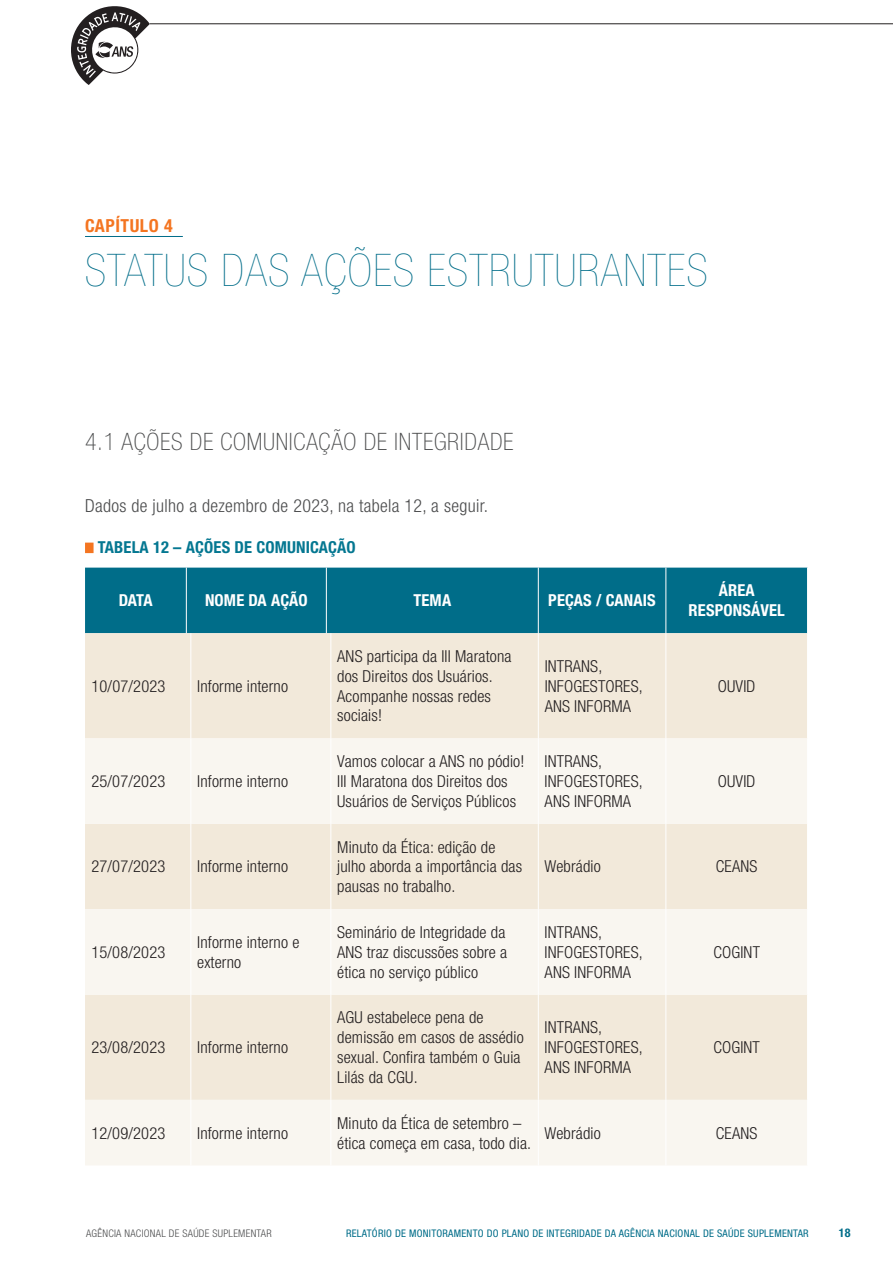
<style>
.page{position:relative;width:893px;height:1263px;background:#fff}
.page>*{position:absolute;margin:0;border:0;box-sizing:border-box;transform-origin:0 0}
.t1{font:200 condensed 45px "Helvetica Neue LT Std";letter-spacing:.03em;color:#006d89}
.t2{font:100 condensed 24px "Helvetica Neue LT Std";letter-spacing:.03em;color:#4b4c4d}
.t3{font:300 condensed 18px "Helvetica Neue LT Std";letter-spacing:.02em;color:#4b4c4d}
.t4{font:700 condensed 18px "Helvetica Neue LT Std";letter-spacing:.03em;color:#f47521}
.t5{font:300 condensed 16.5px/19.8px "Helvetica Neue LT Std";letter-spacing:.01em;color:#231f20}
.t6{font:700 condensed 16.5px/19.8px "Helvetica Neue LT Std";letter-spacing:.01em;color:#fff;text-align:center}
.t7{font:700 condensed 16.5px "Helvetica Neue LT Std";letter-spacing:.01em;color:#047791}
.t8{font:700 condensed 12px "Helvetica Neue LT Std";color:#006d89}
.t9{font:condensed 10.5px "Helvetica Neue LT Std";letter-spacing:.025em;color:#006d89}
.t10{font:300 condensed 10.5px "Helvetica Neue LT Std";letter-spacing:.025em;color:#4b4c4d}
</style>
<div class="page">
<svg style="left:71px;top:6px;width:79px;height:79px"></svg>
<hr style="left:150px;top:24px;width:743px;height:1px;background:#231f20">
<hr style="left:85px;top:236px;width:98px;height:1px;background:#006d89">
<div style="left:85px;top:543px;width:9px;height:10px;background:#f47521"></div>
<div style="left:85px;top:568px;width:722px;height:65px;background:#006d89"></div>
<div style="left:85px;top:633px;width:722px;height:105px;background:#f2e9da"></div>
<svg style="left:85px;top:738px;width:722px;height:427px;fill:#f9f6f0"></svg>
<hr style="left:186px;top:568px;width:1px;height:65px;background:#fff">
<hr style="left:326px;top:568px;width:1px;height:65px;background:#fff">
<hr style="left:538px;top:568px;width:1px;height:65px;background:#fff">
<hr style="left:665px;top:568px;width:1px;height:65px;background:#fff">
<hr style="left:190px;top:633px;width:1px;height:105px;background:#fff">
<hr style="left:330px;top:633px;width:1px;height:105px;background:#fff">
<hr style="left:538px;top:633px;width:1px;height:105px;background:#fff">
<hr style="left:665px;top:633px;width:1px;height:105px;background:#fff">
<hr style="left:190px;top:738px;width:1px;height:86px;background:#fff">
<hr style="left:330px;top:738px;width:1px;height:86px;background:#fff">
<hr style="left:538px;top:738px;width:1px;height:86px;background:#fff">
<hr style="left:665px;top:738px;width:1px;height:86px;background:#fff">
<hr style="left:190px;top:824px;width:1px;height:85px;background:#fff">
<hr style="left:330px;top:824px;width:1px;height:85px;background:#fff">
<hr style="left:538px;top:824px;width:1px;height:85px;background:#fff">
<hr style="left:665px;top:824px;width:1px;height:85px;background:#fff">
<hr style="left:190px;top:909px;width:1px;height:86px;background:#fff">
<hr style="left:330px;top:909px;width:1px;height:86px;background:#fff">
<hr style="left:538px;top:909px;width:1px;height:86px;background:#fff">
<hr style="left:665px;top:909px;width:1px;height:86px;background:#fff">
<hr style="left:190px;top:995px;width:1px;height:105px;background:#fff">
<hr style="left:330px;top:995px;width:1px;height:105px;background:#fff">
<hr style="left:538px;top:995px;width:1px;height:105px;background:#fff">
<hr style="left:665px;top:995px;width:1px;height:105px;background:#fff">
<hr style="left:190px;top:1100px;width:1px;height:65px;background:#fff">
<hr style="left:330px;top:1100px;width:1px;height:65px;background:#fff">
<hr style="left:538px;top:1100px;width:1px;height:65px;background:#fff">
<hr style="left:665px;top:1100px;width:1px;height:65px;background:#fff">
<p class="t4" style="left:85px;top:215px;width:89px">CAPÍTULO 4</p>
<h1 class="t1" style="left:85px;top:245px;width:624px">STATUS DAS AÇÕES ESTRUTURANTES</h1>
<h2 class="t2" style="left:85px;top:429px;width:430px">4.1 AÇÕES DE COMUNICAÇÃO DE INTEGRIDADE</h2>
<p class="t3" style="left:85px;top:495px;width:405px">Dados de julho a dezembro de 2023, na tabela 12, a seguir.</p>
<p class="t7" style="left:98px;top:537px;width:259px">TABELA 12 – AÇÕES DE COMUNICAÇÃO</p>
<p class="t6" style="left:119px;top:590px;width:35px">DATA</p>
<p class="t6" style="left:205px;top:590px;width:104px">NOME DA AÇÃO</p>
<p class="t6" style="left:413px;top:590px;width:39px">TEMA</p>
<p class="t6" style="left:548px;top:590px;width:109px">PEÇAS / CANAIS</p>
<p class="t5" style="left:91px;top:676px;width:76px">10/07/2023</p>
<p class="t5" style="left:197px;top:676px;width:92px">Informe interno</p>
<p class="t5" style="left:91px;top:771px;width:76px">25/07/2023</p>
<p class="t5" style="left:197px;top:771px;width:92px">Informe interno</p>
<p class="t5" style="left:337px;top:646px;width:176px">ANS participa da III Maratona dos Direitos dos Usuários.<br>Acompanhe nossas redes sociais!</p>
<p class="t5" style="left:545px;top:656px;width:100px">INTRANS,<br>INFOGESTORES,<br>ANS INFORMA</p>
<p class="t5" style="left:337px;top:751px;width:189px">Vamos colocar a ANS no pódio!<br>III Maratona dos Direitos dos<br>Usuários de Serviços Públicos</p>
<p class="t5" style="left:545px;top:751px;width:100px">INTRANS,<br>INFOGESTORES,<br>ANS INFORMA</p>
<p class="t6" style="left:689px;top:580px;width:98px">ÁREA<br>RESPONSÁVEL</p>
<p class="t5" style="left:718px;top:676px;width:39px">OUVID</p>
<p class="t5" style="left:718px;top:771px;width:39px">OUVID</p>
<p class="t5" style="left:91px;top:856px;width:76px">27/07/2023</p>
<p class="t5" style="left:197px;top:856px;width:92px">Informe interno</p>
<p class="t5" style="left:337px;top:837px;width:186px">Minuto da Ética: edição de julho aborda a importância das pausas no trabalho.</p>
<p class="t5" style="left:545px;top:856px;width:58px">Webrádio</p>
<p class="t5" style="left:716px;top:856px;width:43px">CEANS</p>
<p class="t5" style="left:91px;top:942px;width:76px">15/08/2023</p>
<p class="t5" style="left:197px;top:932px;width:104px">Informe interno e externo</p>
<p class="t5" style="left:337px;top:922px;width:172px;text-align:justify">Seminário de Integridade da ANS traz discussões sobre a ética no serviço público</p>
<p class="t5" style="left:545px;top:922px;width:100px">INTRANS,<br>INFOGESTORES,<br>ANS INFORMA</p>
<p class="t5" style="left:91px;top:1037px;width:76px">23/08/2023</p>
<p class="t5" style="left:197px;top:1037px;width:92px">Informe interno</p>
<p class="t5" style="left:337px;top:1007px;width:188px">AGU estabelece pena de demissão em casos de assédio sexual. Confira também o Guia<br>Lilás da CGU.</p>
<p class="t5" style="left:545px;top:1017px;width:100px">INTRANS,<br>INFOGESTORES,<br>ANS INFORMA</p>
<p class="t5" style="left:713px;top:942px;width:48px">COGINT</p>
<p class="t5" style="left:713px;top:1037px;width:48px">COGINT</p>
<p class="t5" style="left:91px;top:1123px;width:76px">12/09/2023</p>
<p class="t5" style="left:197px;top:1123px;width:92px">Informe interno</p>
<p class="t5" style="left:337px;top:1113px;width:195px">Minuto da Ética de setembro – ética começa em casa, todo dia.</p>
<p class="t5" style="left:545px;top:1123px;width:58px">Webrádio</p>
<p class="t5" style="left:716px;top:1123px;width:43px">CEANS</p>
<p class="t10" style="left:86px;top:1227px;width:187px">AGÊNCIA NACIONAL DE SAÚDE SUPLEMENTAR</p>
<p class="t9" style="left:346px;top:1227px;width:464px">RELATÓRIO DE MONITORAMENTO DO PLANO DE INTEGRIDADE DA AGÊNCIA NACIONAL DE SAÚDE SUPLEMENTAR</p>
<p class="t8" style="left:839px;top:1225px;width:13px">18</p>
</div>
